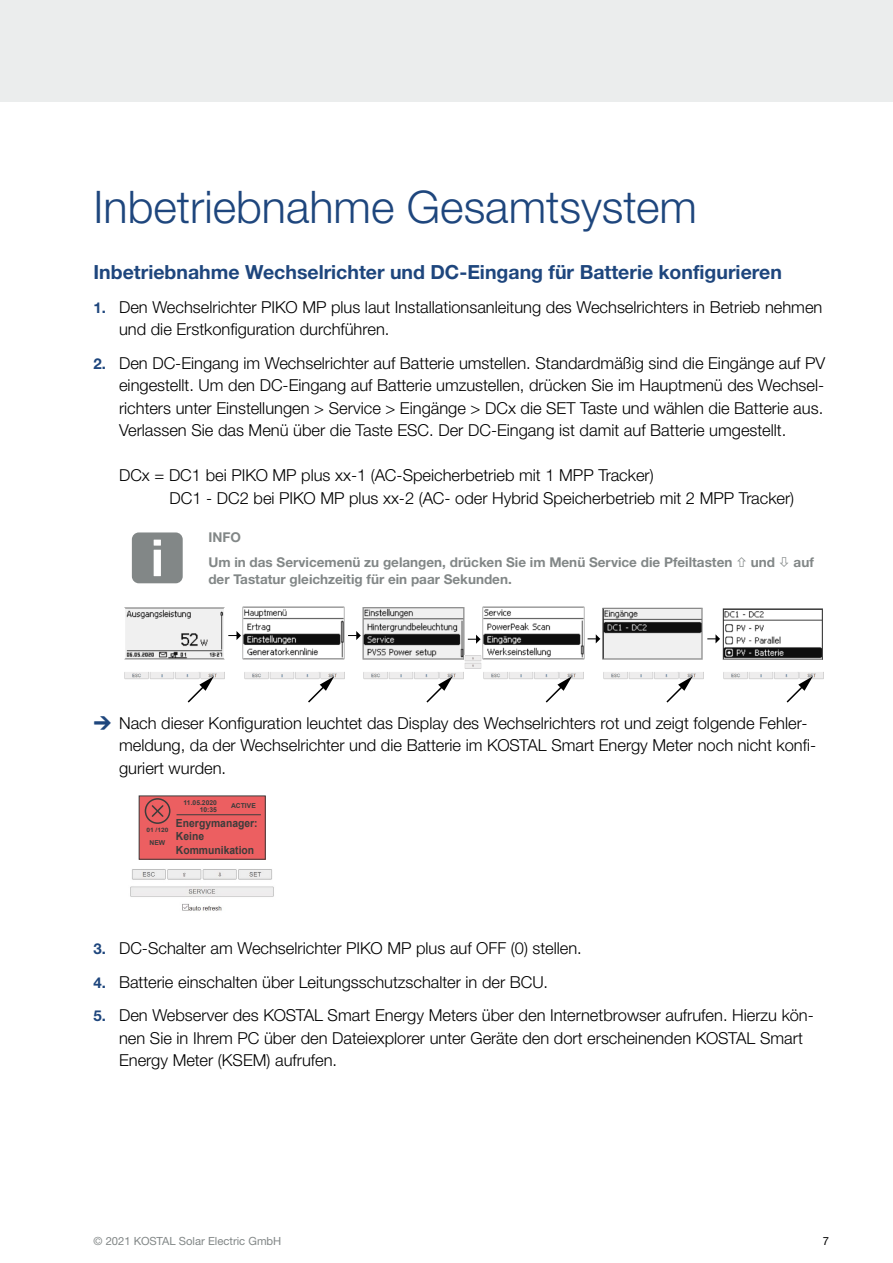
<style>
.page{position:relative;width:893px;height:1263px;background:#fff}
.page>*{position:absolute;margin:0;border:0;box-sizing:border-box;transform-origin:0 0}
.Headline_H1__nicht_i{font:300 45px "Helvetica Neue LTW1 G";color:#1e467d}
.t1{font:700 19.5px "Helvetica Neue LTW1 G";color:#1e467d}
.t2{font:300 16.5px/22.5px "Helvetica Neue LTW1 G";color:#000}
.INFO_Copy{font:700 13.5px "Helvetica Neue LTW1 G";color:#828787}
.INFO_Head{font:700 13.5px "Helvetica Neue LTW1 G";color:#828787}
.t3{font:11.25px "Helvetica Neue LTW1 G";color:#828787}
.t4{font:11.25px "Helvetica Neue LTW1 G";color:#000}
.t5{font:700 11.1px/13.4px "Arial";color:#3c3c3b;scale:.93 1}
.t6{font:700 6.75px/6.9px "Arial";color:#3c3c3b;text-align:right}
.t7{font:700 6px "Arial";color:#3c3c3b;scale:1.1 1}
.s1{font-weight:700;font-size:15px;color:#1e467d}
.s2{font-family:"KOSTSYMB";font-weight:400;font-size:13.5px;color:#1e467d}
</style>
<div class="page">
<div style="left:0;top:0;width:893px;height:102px;background:#ebeded"></div>
<div style="left:132px;top:532px;width:51px;height:51px;background:#828787;border-radius:7px"></div>
<svg style="left:154px;top:540px;width:7px;height:36px"></svg>
<img style="left:124px;top:672px;width:101px;height:7px">
<img style="left:244px;top:672px;width:101px;height:7px">
<img style="left:363px;top:672px;width:101px;height:7px">
<img style="left:483px;top:672px;width:101px;height:7px">
<img style="left:603px;top:672px;width:101px;height:7px">
<img style="left:723px;top:672px;width:101px;height:7px">
<img style="left:722px;top:608px;width:101px;height:52px">
<img style="left:602px;top:607px;width:101px;height:53px">
<img style="left:363px;top:607px;width:102px;height:53px">
<img style="left:243px;top:607px;width:102px;height:53px">
<img style="left:482px;top:607px;width:102px;height:53px">
<img style="left:124px;top:607px;width:101px;height:53px">
<svg style="left:228px;top:631px;width:13px;height:9px"></svg>
<svg style="left:348px;top:631px;width:13px;height:9px"></svg>
<img style="left:465px;top:656px;width:17px;height:12px">
<svg style="left:468px;top:635px;width:13px;height:9px"></svg>
<svg style="left:588px;top:634px;width:12px;height:9px"></svg>
<svg style="left:707px;top:634px;width:13px;height:9px"></svg>
<svg style="left:186px;top:676px;width:28px;height:27px"></svg>
<svg style="left:306px;top:676px;width:28px;height:27px"></svg>
<svg style="left:425px;top:676px;width:28px;height:27px"></svg>
<svg style="left:665px;top:676px;width:28px;height:27px"></svg>
<svg style="left:785px;top:676px;width:28px;height:27px"></svg>
<svg style="left:544px;top:676px;width:28px;height:27px"></svg>
<img style="left:130px;top:869px;width:144px;height:42px">
<div style="left:139px;top:796px;width:126px;height:63px;background:#ec5f61"></div>
<div style="left:139px;top:795px;width:127px;height:65px;border:1px solid #3c3c3b"></div>
<hr style="left:177px;top:814px;width:84px;height:1px;background:#3c3c3b">
<div style="left:145px;top:798px;width:25px;height:26px;border:2px solid #3c3c3b;border-radius:50%"></div>
<svg style="left:151px;top:805px;width:13px;height:12px"></svg>
<p class="Headline_H1__nicht_i" style="left:94px;top:180px;width:605px">Inbetriebnahme Gesamtsystem</p>
<h3 class="t1" style="left:94px;top:260px;width:690px">Inbetriebnahme Wechselrichter und DC-Eingang für Batterie konfigurieren</h3>
<p class="t2" style="left:119px;top:295px;width:705px;text-indent:-26px"><span class="s1">1.</span> Den Wechselrichter PIKO MP plus laut Installationsanleitung des Wechselrichters in Betrieb nehmen und die Erstkonfiguration durchführen.</p>
<p class="t2" style="left:119px;top:352px;width:708px;text-indent:-26px"><span class="s1">2.</span> Den DC-Eingang im Wechselrichter auf Batterie umstellen. Standardmäßig sind die Eingänge auf PV eingestellt. Um den DC-Eingang auf Batterie umzustellen, drücken Sie im Hauptmenü des Wechsel&shy;richters unter Einstellungen &gt; Service &gt; Eingänge &gt; DCx die SET Taste und wählen die Batterie aus.<br>Verlassen Sie das Menü über die Taste ESC. Der DC-Eingang ist damit auf Batterie umgestellt.</p>
<p class="t2" style="left:170px;top:464px;width:626px;text-indent:-50px">DCx = DC1 bei PIKO MP plus xx-1 (AC-Speicherbetrieb mit 1 MPP Tracker)<br>DC1 - DC2 bei PIKO MP plus xx-2 (AC- oder Hybrid Speicherbetrieb mit 2 MPP Tracker)</p>
<p class="INFO_Head" style="left:208px;top:529px;width:34px">INFO</p>
<p class="INFO_Copy" style="left:208px;top:554px;width:526px">Um in das Servicemenü zu gelangen, drücken Sie im Menü Service die Pfeiltasten</p>
<p class="INFO_Copy" style="left:751px;top:554px;width:26px">und</p>
<p class="INFO_Copy" style="left:794px;top:554px;width:22px">auf</p>
<p class="INFO_Copy" style="left:208px;top:570px;width:305px">der Tastatur gleichzeitig für ein paar Sekunden.</p>
<p class="t2" style="left:119px;top:712px;width:699px;text-indent:-26px"><span class="s2">P</span> Nach dieser Konfiguration leuchtet das Display des Wechselrichters rot und zeigt folgende Fehler&shy;meldung, da der Wechselrichter und die Batterie im KOSTAL Smart Energy Meter noch nicht konfi&shy;guriert wurden.</p>
<p class="t7" style="left:146px;top:826px;width:22px">01 /120</p>
<p class="t6" style="left:150px;top:839px;width:17px">NEW</p>
<p class="t6" style="left:184px;top:799px;width:35px">11.05.2020<br>10:35</p>
<p class="t6" style="left:231px;top:803px;width:26px">ACTIVE</p>
<p class="t5" style="left:176px;top:817px;width:89px">Energymanager:<br>Keine<br>Kommunikation</p>
<p class="t2" style="left:94px;top:937px;width:490px"><span class="s1">3.</span> DC-Schalter am Wechselrichter PIKO MP plus auf OFF (0) stellen.</p>
<p class="t2" style="left:94px;top:970px;width:456px"><span class="s1">4.</span> Batterie einschalten über Leitungsschutzschalter in der BCU.</p>
<p class="t2" style="left:119px;top:1004px;width:696px;text-indent:-26px"><span class="s1">5.</span> Den Webserver des KOSTAL Smart Energy Meters über den Internetbrowser aufrufen. Hierzu kön&shy;nen Sie in Ihrem PC über den Dateiexplorer unter Geräte den dort erscheinenden KOSTAL Smart<br>Energy Meter (KSEM) aufrufen.</p>
<p class="t3" style="left:94px;top:1234px;width:189px">© 2021 KOSTAL Solar Electric GmbH</p>
<p class="t4" style="left:823px;top:1234px;width:8px">7</p>
</div>
